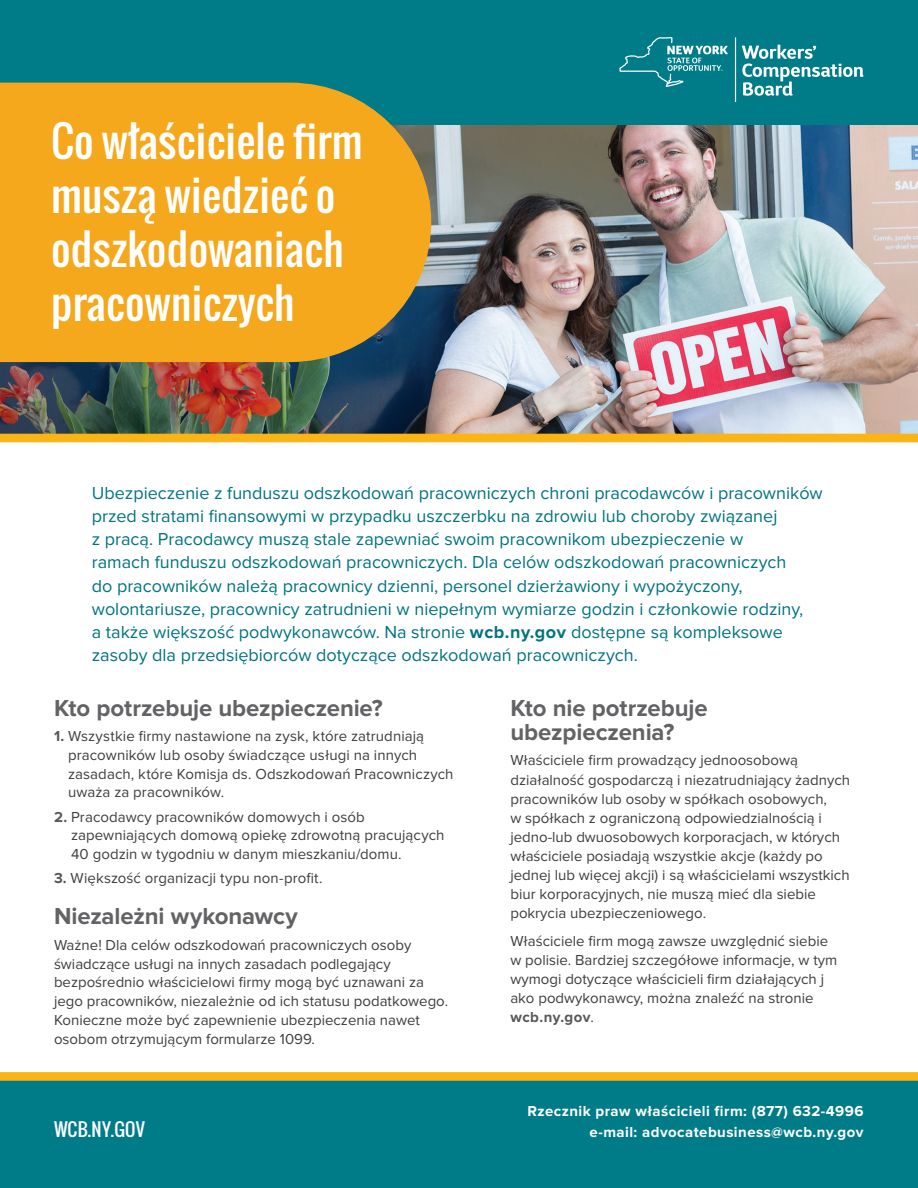
<style>
.page{position:relative;width:918px;height:1188px;background:#fff}
.page>*{position:absolute;margin:0;border:0;box-sizing:border-box;transform-origin:0 0}
.Body{font:42px/54px "Oswald";letter-spacing:.01em;color:#fff}
.Body-2{font:700 24px/24px "Proxima Nova";letter-spacing:-.005em;color:#636366}
.Body-3{font:18px/23.2px "Proxima Nova";color:#007481}
.Body-4{font:18px "Oswald";letter-spacing:.02em;color:#fff}
.Body-5{font:15px/19.2px "Proxima Nova";color:#3e3e3f}
.Body-6{font:700 15px "Proxima Nova";letter-spacing:.03em;color:#fff}
.s1{font-weight:700}
.s2{font-weight:700;color:#57585a}
</style>
<div class="page">
<div style="left:0;top:0;width:918px;height:127px;background:#007c89"></div>
<img style="left:420px;top:125px;width:498px;height:309px">
<img style="left:0;top:362px;width:420px;height:72px">
<svg style="left:0;top:83px;width:431px;height:279px;background:#e6a222"></svg>
<div style="left:0;top:1080px;width:918px;height:108px;background:#007c89"></div>
<div style="left:0;top:1072px;width:918px;height:9px;background:#fbb416"></div>
<hr style="left:735px;top:37px;width:1px;height:65px;background:#fff">
<svg style="left:620px;top:37px;width:108px;height:50px"></svg>
<svg style="left:742px;top:45px;width:122px;height:51px"></svg>
<div style="left:0;top:434px;width:918px;height:8px;background:#fbb416"></div>
<p class="Body" style="left:51px;top:114px;width:313px">Co właściciele firm muszą wiedzieć o odszkodowaniach pracowniczych</p>
<p class="Body-3" style="left:92px;top:481px;width:733px">Ubezpieczenie z funduszu odszkodowań pracowniczych chroni pracodawców i pracowników przed stratami finansowymi w przypadku uszczerbku na zdrowiu lub choroby związanej<br>z pracą. Pracodawcy muszą stale zapewniać swoim pracownikom ubezpieczenie w<br>ramach funduszu odszkodowań pracowniczych. Dla celów odszkodowań pracowniczych<br>do pracowników należą pracownicy dzienni, personel dzierżawiony i wypożyczony, wolontariusze, pracownicy zatrudnieni w niepełnym wymiarze godzin i członkowie rodziny,<br>a także większość podwykonawców. Na stronie <span class="s1">wcb.ny.gov</span> dostępne są kompleksowe zasoby dla przedsiębiorców dotyczące odszkodowań pracowniczych.</p>
<p class="Body-2" style="left:54px;top:696px;width:330px">Kto potrzebuje ubezpieczenie?</p>
<p class="Body-5" style="left:68px;top:727px;width:387px;line-height:18.8px;text-indent:-14px"><span class="s2">1.</span> Wszystkie firmy nastawione na zysk, które zatrudniają pracowników lub osoby świadczące usługi na innych zasadach, które Komisja ds. Odszkodowań Pracowniczych uważa za pracowników.</p>
<p class="Body-5" style="left:71px;top:807px;width:375px;line-height:18.8px;text-indent:-17px"><span class="s2">2.</span> Pracodawcy pracowników domowych i osób zapewniających domową opiekę zdrowotną pracujących<br>40 godzin w tygodniu w danym mieszkaniu/domu.</p>
<p class="Body-5" style="left:54px;top:869px;width:270px"><span class="s2">3.</span> Większość organizacji typu non-profit.</p>
<p class="Body-2" style="left:54px;top:905px;width:245px">Niezależni wykonawcy</p>
<p class="Body-5" style="left:54px;top:936px;width:396px">Ważne! Dla celów odszkodowań pracowniczych osoby świadczące usługi na innych zasadach podlegający bezpośrednio właścicielowi firmy mogą być uznawani za jego pracowników, niezależnie od ich statusu podatkowego.<br>Konieczne może być zapewnienie ubezpieczenia nawet osobom otrzymującym formularze 1099.</p>
<p class="Body-4" style="left:54px;top:1115px;width:93px">WCB.NY.GOV</p>
<p class="Body-2" style="left:510px;top:696px;width:199px">Kto nie potrzebuje ubezpieczenia?</p>
<p class="Body-5" style="left:510px;top:751px;width:341px">Właściciele firm prowadzący jednoosobową działalność gospodarczą i niezatrudniający żadnych pracowników lub osoby w spółkach osobowych,<br>w spółkach z ograniczoną odpowiedzialnością i jedno-lub dwuosobowych korporacjach, w których właściciele posiadają wszystkie akcje (każdy po jednej lub więcej akcji) i są właścicielami wszystkich biur korporacyjnych, nie muszą mieć dla siebie pokrycia ubezpieczeniowego.</p>
<p class="Body-5" style="left:510px;top:931px;width:328px">Właściciele firm mogą zawsze uwzględnić siebie w polisie. Bardziej szczegółowe informacje, w tym wymogi dotyczące właścicieli firm działających j ako podwykonawcy, można znaleźć na stronie <span class="s2">wcb.ny.gov</span>.</p>
<p class="Body-6" style="left:527px;top:1103px;width:338px">Rzecznik praw właścicieli firm: (877) 632-4996</p>
<p class="Body-6" style="left:590px;top:1124px;width:275px">e-mail: advocatebusiness@wcb.ny.gov</p>
</div>
